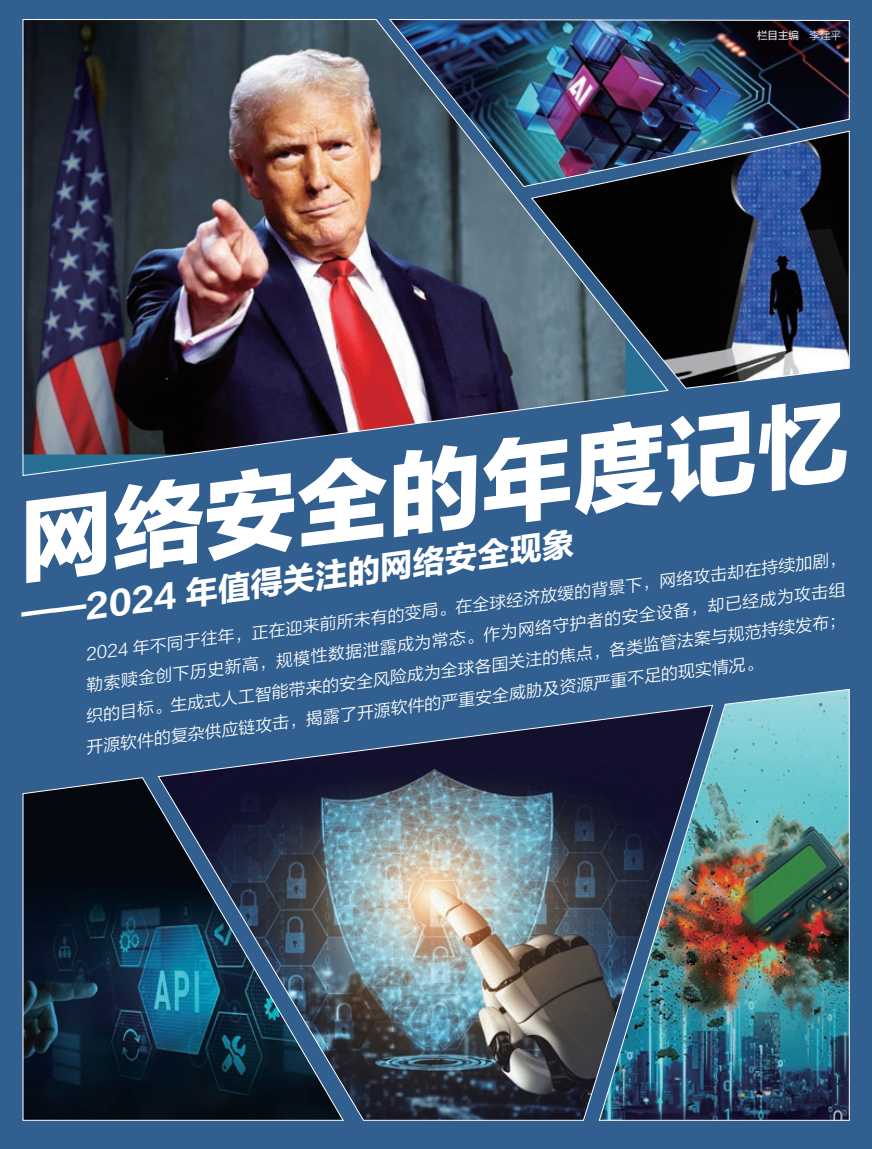
<style>
.page{position:relative;width:872px;height:1149px;background:#fff}
.page>*{position:absolute;margin:0;border:0;box-sizing:border-box;transform-origin:0 0}
.t1{font:91.35px "FZLTTHK GBK1 0";color:#fff}
.t2{font:32.1px "FZLTDHJW GB1 0";color:#fff}
.t3{font:16.35px "FZLTXIHK GBK1 0";color:#fff}
.t4{font:10.5px "FZLTHK GBK1 0";color:#fff}
.s1{font-family:"FZLANTY XIANJW GB1 0"}
</style>
<div class="page">
<div style="left:0;top:0;width:872px;height:1148px;background:#315f90"></div>
<img style="left:22px;top:19px;width:647px;height:457px">
<img style="left:389px;top:19px;width:461px;height:168px">
<svg style="left:531px;top:130px;width:319px;height:259px;background:#304156"></svg>
<svg style="left:22px;top:777px;width:135px;height:343px;background:#0d1d2c"></svg>
<img style="left:157px;top:719px;width:441px;height:401px">
<img style="left:598px;top:688px;width:252px;height:432px">
<p class="t4" style="left:757px;top:29px;width:85px">栏目主编 <span class="s1">李建平</span></p>
<h1 class="t1" style="left:10px;top:491px;width:836px;rotate:-7deg">网络安全的年度记忆</h1>
<h2 class="t2" style="left:18px;top:595px;width:559px;rotate:-7deg">——2024 年值得关注的网络安全现象</h2>
<p class="t3" style="left:85px;top:643px;width:767px;rotate:-7deg">2024 年不同于往年，正在迎来前所未有的变局。在全球经济放缓的背景下，网络攻击却在持续加剧，</p>
<p class="t3" style="left:84px;top:674px;width:766px;rotate:-7deg">勒索赎金创下历史新高，规模性数据泄露成为常态。作为网络守护者的安全设备，却已经成为攻击组</p>
<p class="t3" style="left:84px;top:705px;width:767px;rotate:-7deg">织的目标。生成式人工智能带来的安全风险成为全球各国关注的焦点，各类监管法案与规范持续发布；</p>
<p class="t3" style="left:85px;top:737px;width:683px;rotate:-7deg">开源软件的复杂供应链攻击，揭露了开源软件的严重安全威胁及资源严重不足的现实情况。</p>
</div>
